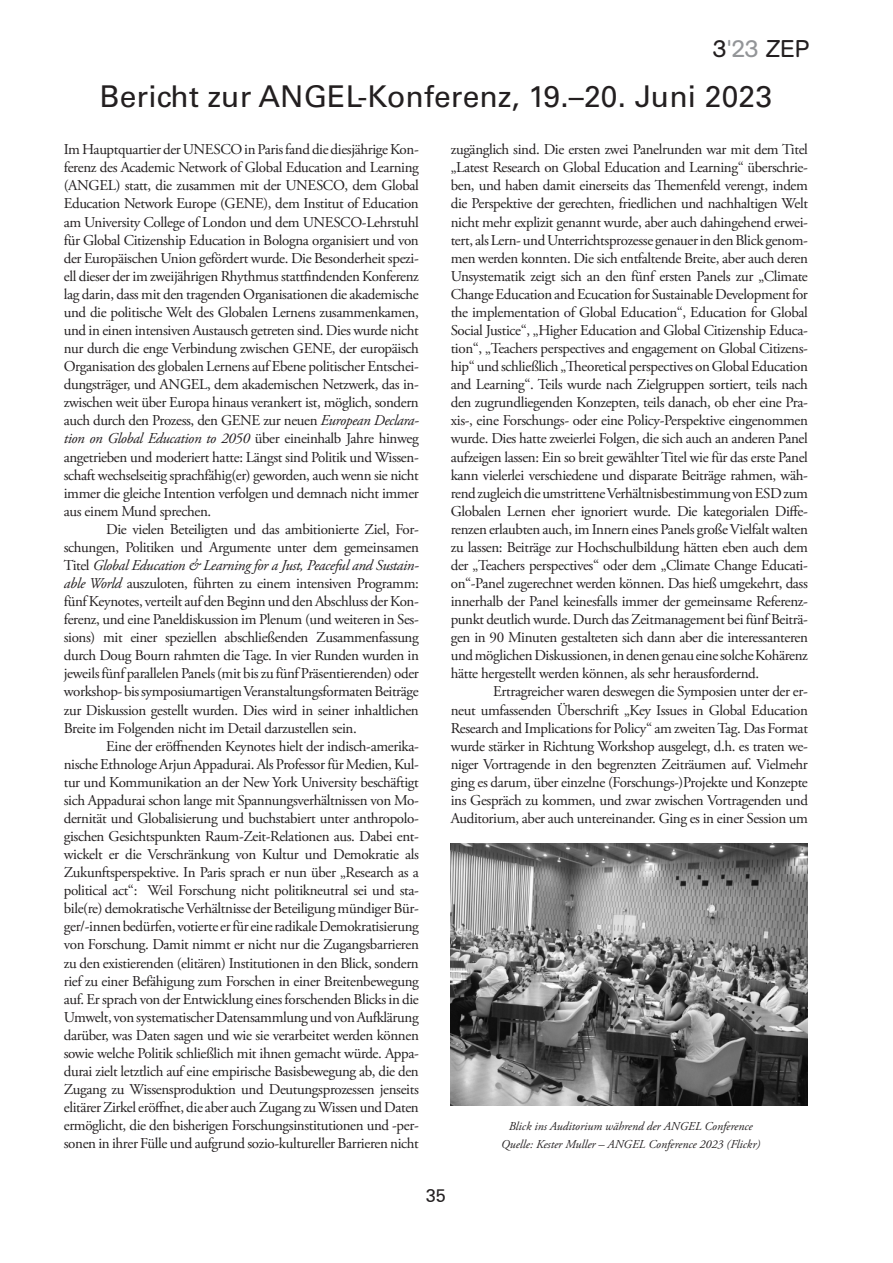
<style>
.page{position:relative;width:893px;height:1263px;background:#fff}
.page>*{position:absolute;margin:0;border:0;box-sizing:border-box;transform-origin:0 0}
.Themen_Titel{font:30px "Univers LT Std";letter-spacing:.005em;color:#231f20}
.t1{font:24px "AG Book Rounded";color:#231f20}
.t2{font:18px "Zurich BT";color:#231f20}
.Themen_Überschrift{font:15px/18px "Adobe Garamond Pro";letter-spacing:-.025em;color:#231f20;text-align:justify}
.Editorial_Grund_9_pt{font:italic 12px "Adobe Garamond Pro";color:#231f20}
.s1{color:#939598}
.s2{font-style:italic}
</style>
<div class="page">
<img style="left:451px;top:843px;width:357px;height:263px">
<h2 class="t1" style="left:713px;top:35px;width:97px">3<span class="s1">'23</span> ZEP</h2>
<p class="Themen_Titel" style="left:100px;top:78px;width:674px">Bericht zur ANGEL-Konferenz, 19.–20. Juni 2023</p>
<p class="Themen_Überschrift" style="left:64px;top:141px;width:357px">Im Hauptquartier der UNESCO in Paris fand die diesjährige Kon&shy;ferenz des Academic Network of Global Education and Learning (ANGEL) statt, die zusammen mit der UNESCO, dem Global Education Network Europe (GENE), dem Institut of Education am University College of London und dem UNESCO-Lehrstuhl für Global Citizenship Education in Bologna organisiert und von der Europäischen Union gefördert wurde. Die Besonderheit spezi&shy;ell dieser der im zweijährigen Rhythmus stattfindenden Konferenz lag darin, dass mit den tragenden Organisationen die akademische und die politische Welt des Globalen Lernens zusammenkamen, und in einen intensiven Austausch getreten sind. Dies wurde nicht nur durch die enge Verbindung zwischen GENE, der europäisch Organisation des globalen Lernens auf Ebene politischer Entschei&shy;dungsträger, und ANGEL, dem akademischen Netzwerk, das in&shy;zwischen weit über Europa hinaus verankert ist, möglich, sondern auch durch den Prozess, den GENE zur neuen <span class="s2">European Declara&shy;tion on Global Education to 2050</span> über eineinhalb Jahre hinweg angetrieben und moderiert hatte: Längst sind Politik und Wissen&shy;schaft wechselseitig sprachfähig(er) geworden, auch wenn sie nicht immer die gleiche Intention verfolgen und demnach nicht immer aus einem Mund sprechen.</p>
<p class="Themen_Überschrift" style="left:64px;top:521px;width:357px;text-indent:43px">Die vielen Beteiligten und das ambitionierte Ziel, For&shy;schungen, Politiken und Argumente unter dem gemeinsamen Titel <span class="s2">Global Education &amp; Learning for a Just, Peaceful and Sustain&shy;able World</span> auszuloten, führten zu einem intensiven Programm: fünf Keynotes, verteilt auf den Beginn und den Abschluss der Kon&shy;ferenz, und eine Paneldiskussion im Plenum (und weiteren in Ses&shy;sions) mit einer speziellen abschließenden Zusammenfassung durch Doug Bourn rahmten die Tage. In vier Runden wurden in jeweils fünf parallelen Panels (mit bis zu fünf Präsentierenden) oder workshop- bis symposiumartigen Veranstaltungsformaten Beiträge zur Diskussion gestellt wurden. Dies wird in seiner inhaltlichen Breite im Folgenden nicht im Detail darzustellen sein.</p>
<p class="Themen_Überschrift" style="left:64px;top:737px;width:357px;text-indent:43px">Eine der eröffnenden Keynotes hielt der indisch-amerika&shy;nische Ethnologe Arjun Appadurai. Als Professor für Medien, Kul&shy;tur und Kommunikation an der New York University beschäftigt sich Appadurai schon lange mit Spannungsverhältnissen von Mo&shy;dernität und Globalisierung und buchstabiert unter anthropolo&shy;gischen Gesichtspunkten Raum-Zeit-Relationen aus. Dabei ent&shy;wickelt er die Verschränkung von Kultur und Demokratie als Zukunftsperspektive. In Paris sprach er nun über „Research as a political act“: Weil Forschung nicht politikneutral sei und sta&shy;bile(re) demokratische Verhältnisse der Beteiligung mündiger Bür&shy;ger/-innen bedürfen, votierte er für eine radikale Demokratisierung von Forschung. Damit nimmt er nicht nur die Zugangsbarrieren zu den existierenden (elitären) Institutionen in den Blick, sondern rief zu einer Befähigung zum Forschen in einer Breitenbewegung auf. Er sprach von der Entwicklung eines forschenden Blicks in die Umwelt, von systematischer Datensammlung und von Aufklärung darüber, was Daten sagen und wie sie verarbeitet werden können sowie welche Politik schließlich mit ihnen gemacht würde. Appa&shy;durai zielt letztlich auf eine empirische Basisbewegung ab, die den Zugang zu Wissensproduktion und Deutungsprozessen jenseits elitärer Zirkel eröffnet, die aber auch Zugang zu Wissen und Daten ermöglicht, die den bisherigen Forschungsinstitutionen und -per&shy;sonen in ihrer Fülle und aufgrund sozio-kultureller Barrieren nicht</p>
<p class="Themen_Überschrift" style="left:451px;top:141px;width:359px">zugänglich sind. Die ersten zwei Panelrunden war mit dem Titel „Latest Research on Global Education and Learning“ überschrie&shy;ben, und haben damit einerseits das Themenfeld verengt, indem die Perspektive der gerechten, friedlichen und nachhaltigen Welt nicht mehr explizit genannt wurde, aber auch dahingehend erwei&shy;tert, als Lern- und Unterrichtsprozesse genauer in den Blick genom&shy;men werden konnten. Die sich entfaltende Breite, aber auch deren Unsystematik zeigt sich an den fünf ersten Panels zur „Climate Change Education and Ecucation for Sustainable Development for the implementation of Global Education“, Education for Global Social Justice“, „Higher Education and Global Citizenship Educa&shy;tion“, „Teachers perspectives and engagement on Global Citizens&shy;hip“ und schließlich „Theoretical perspectives on Global Education and Learning“. Teils wurde nach Zielgruppen sortiert, teils nach den zugrundliegenden Konzepten, teils danach, ob eher eine Pra&shy;xis-, eine Forschungs- oder eine Policy-Perspektive eingenommen wurde. Dies hatte zweierlei Folgen, die sich auch an anderen Panel aufzeigen lassen: Ein so breit gewählter Titel wie für das erste Panel kann vielerlei verschiedene und disparate Beiträge rahmen, wäh&shy;rend zugleich die umstrittene Verhältnisbestimmung von ESD zum Globalen Lernen eher ignoriert wurde. Die kategorialen Diffe&shy;renzen erlaubten auch, im Innern eines Panels große Vielfalt walten zu lassen: Beiträge zur Hochschulbildung hätten eben auch dem der „Teachers perspectives“ oder dem „Climate Change Educati&shy;on“-Panel zugerechnet werden können. Das hieß umgekehrt, dass innerhalb der Panel keinesfalls immer der gemeinsame Referenz&shy;punkt deutlich wurde. Durch das Zeitmanagement bei fünf Beiträ&shy;gen in 90 Minuten gestalteten sich dann aber die interessanteren und möglichen Diskussionen, in denen genau eine solche Kohärenz hätte hergestellt werden können, als sehr herausfordernd.</p>
<p class="Themen_Überschrift" style="left:451px;top:683px;width:359px;text-indent:43px">Ertragreicher waren deswegen die Symposien unter der er&shy;neut umfassenden Überschrift „Key Issues in Global Education Research and Implications for Policy“ am zweiten Tag. Das Format wurde stärker in Richtung Workshop ausgelegt, d.h. es traten we&shy;niger Vortragende in den begrenzten Zeiträumen auf. Vielmehr ging es darum, über einzelne (Forschungs-)Projekte und Konzepte ins Gespräch zu kommen, und zwar zwischen Vortragenden und Auditorium, aber auch untereinander. Ging es in einer Session um</p>
<p class="Editorial_Grund_9_pt" style="left:509px;top:1119px;width:245px">Blick ins Auditorium während der ANGEL Conference</p>
<p class="Editorial_Grund_9_pt" style="left:501px;top:1137px;width:261px">Quelle: Kester Muller – ANGEL Conference 2023 (Flickr)</p>
<p class="t2" style="left:426px;top:1184px;width:21px">35</p>
</div>
